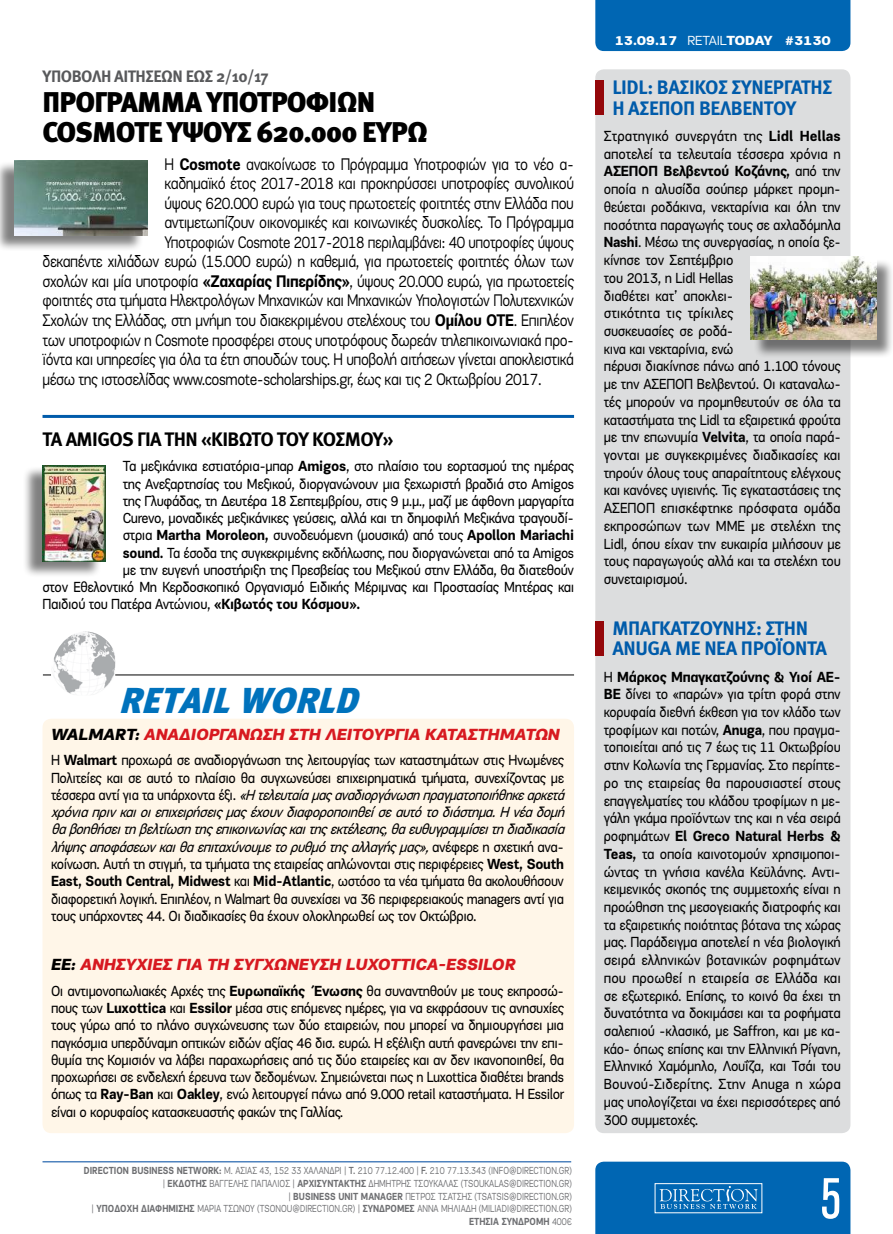
<style>
.page{position:relative;width:893px;height:1234px;background:#fff}
.page>*{position:absolute;margin:0;border:0;box-sizing:border-box;transform-origin:0 0}
.t1{font:56.85px "PF Akzidenz Condensed";color:#fff}
.t2{font:italic 900 36px "Meta Pro";color:#0072bc}
.t3{font:900 28.5px/30px "Meta Pro";letter-spacing:-.03em;color:#000}
.t4{font:700 19.5px/20.7px "Meta Pro";letter-spacing:-.02em;color:#005baa}
.t5{font:700 19.5px "Meta Pro";letter-spacing:-.03em;color:#000}
.t6{font:17.25px "PF Encore Sans Pro";letter-spacing:-.03em;color:#000;scale:.85 1}
.t7{font:17.25px "PF Encore Sans Pro";letter-spacing:-.03em;color:#000;scale:.84 1}
.t8{font:17.25px "PF Encore Sans Pro";letter-spacing:-.03em;color:#000;scale:.83 1}
.t9{font:italic 900 16.5px "PF Encore Sans Pro";letter-spacing:-.01em;color:#d71920}
.t10{font:700 16.5px "Meta Pro";letter-spacing:-.03em;color:#58595b}
.t11{font:15px/17.7px "PF Encore Sans Pro";letter-spacing:-.03em;color:#000;text-align:justify;scale:.9 1}
.t12{font:15px/17.7px "PF Encore Sans Pro";letter-spacing:-.03em;color:#000;scale:.91 1}
.t13{font:15px "PF Encore Sans Pro";letter-spacing:-.03em;color:#000;scale:.88 1}
.t14{font:900 13.5px "PF Encore Sans Pro";letter-spacing:-.02em;color:#fff}
.t15{font:10.5px/12.6px "PF Encore Sans Pro";color:#6d6e71;text-align:right;scale:.8 1}
.s1{font-weight:700}
.s2{color:#000}
.s3{font-style:italic}
.s4{font-weight:400}
.s5{font-weight:500}
</style>
<div class="page">
<div style="left:595px;top:0;width:255px;height:51px;background:#0066b3"></div>
<hr style="left:43px;top:1160px;width:528px;height:1px;background:#034ea2">
<svg style="left:595px;top:1161px;width:255px;height:72px;background:#0c6db6"></svg>
<hr style="left:43px;top:415px;width:531px;height:3px;background:#005baa">
<hr style="left:43px;top:674px;width:531px;height:1px;background:#000">
<img style="left:51px;top:631px;width:64px;height:63px">
<div style="left:43px;top:718px;width:531px;height:414px;background:#fff6e8;border-radius:9px"></div>
<div style="left:595px;top:69px;width:255px;height:1063px;background:#dcddde;border-radius:9px"></div>
<div style="left:595px;top:81px;width:9px;height:34px;background:#94070a"></div>
<div style="left:595px;top:621px;width:9px;height:34px;background:#94070a"></div>
<div style="left:0;top:161px;width:143px;height:91px;background:#000;opacity:.5"></div>
<img style="left:15px;top:161px;width:132px;height:74px">
<div style="left:22px;top:465px;width:80px;height:113px;background:#000;opacity:.5"></div>
<img style="left:43px;top:465px;width:63px;height:96px">
<div style="left:753px;top:258px;width:140px;height:100px;background:#000;opacity:.5"></div>
<img style="left:750px;top:256px;width:126px;height:84px">
<p class="t10" style="left:43px;top:63px;width:228px">ΥΠΟΒΟΛΗ ΑΙΤΗΣΕΩΝ ΕΩΣ 2/10/17</p>
<h3 class="t3" style="left:43px;top:85px;width:387px">ΠΡΟΓΡΑΜΜΑ ΥΠΟΤΡΟΦΙΩΝ<br>COSMOTE ΥΨΟΥΣ 620.000 ΕΥΡΩ</h3>
<p class="t6" style="left:164px;top:154px;width:483px">Η <span class="s1">Cosmote</span> ανακοίνωσε το Πρόγραμμα Υποτροφιών για το νέο α-</p>
<p class="t6" style="left:164px;top:173px;width:483px">καδημαϊκό έτος 2017-2018 και προκηρύσσει υποτροφίες συνολικού</p>
<p class="t6" style="left:164px;top:193px;width:483px">ύψους 620.000 ευρώ για τους πρωτοετείς φοιτητές στην Ελλάδα που</p>
<p class="t6" style="left:164px;top:212px;width:483px">αντιμετωπίζουν οικονομικές και κοινωνικές δυσκολίες. Το Πρόγραμμα</p>
<p class="t8" style="left:164px;top:232px;width:495px">Υποτροφιών Cosmote 2017-2018 περιλαμβάνει: 40 υποτροφίες ύψους</p>
<p class="t6" style="left:43px;top:251px;width:627px">δεκαπέντε χιλιάδων ευρώ (15.000 ευρώ) η καθεμιά, για πρωτοετείς φοιτητές όλων των</p>
<p class="t6" style="left:43px;top:271px;width:627px">σχολών και μία υποτροφία <span class="s1">«Ζαχαρίας Πιπερίδης»</span>, ύψους 20.000 ευρώ, για πρωτοετείς</p>
<p class="t7" style="left:43px;top:290px;width:634px">φοιτητές στα τμήματα Ηλεκτρολόγων Μηχανικών και Μηχανικών Υπολογιστών Πολυτεχνικών</p>
<p class="t6" style="left:43px;top:310px;width:627px">Σχολών της Ελλάδας, στη μνήμη του διακεκριμένου στελέχους του <span class="s1">Ομίλου ΟΤΕ</span>. Επιπλέον</p>
<p class="t7" style="left:43px;top:329px;width:634px">των υποτροφιών η Cosmote προσφέρει στους υποτρόφους δωρεάν τηλεπικοινωνιακά προ-</p>
<p class="t7" style="left:43px;top:349px;width:634px">ϊόντα και υπηρεσίες για όλα τα έτη σπουδών τους. Η υποβολή αιτήσεων γίνεται αποκλειστικά</p>
<p class="t6" style="left:43px;top:368px;width:589px">μέσω της ιστοσελίδας www.cosmote-scholarships.gr, έως και τις 2 Οκτωβρίου 2017.</p>
<h3 class="t5" style="left:43px;top:423px;width:353px">ΤΑ AMIGOS ΓΙΑ ΤΗΝ «ΚΙΒΩΤΟ ΤΟΥ ΚΟΣΜΟΥ»</h3>
<p class="t11" style="left:123px;top:457px;width:503px">Τα μεξικάνικα εστιατόρια-μπαρ <span class="s1">Amigos</span>, στο πλαίσιο του εορτασμού της ημέρας</p>
<p class="t11" style="left:123px;top:474px;width:503px">της Ανεξαρτησίας του Μεξικού, διοργανώνουν μια ξεχωριστή βραδιά στο Amigos</p>
<p class="t11" style="left:123px;top:492px;width:503px">της Γλυφάδας, τη Δευτέρα 18 Σεπτεμβρίου, στις 9 μ.μ., μαζί με άφθονη μαργαρίτα</p>
<p class="t11" style="left:123px;top:509px;width:503px">Curevo, μοναδικές μεξικάνικες γεύσεις, αλλά και τη δημοφιλή Μεξικάνα τραγουδί-</p>
<p class="t11" style="left:123px;top:526px;width:503px">στρια <span class="s1">Martha Moroleon,</span> συνοδευόμενη (μουσικά) από τους <span class="s1">Apollon Mariachi</span></p>
<p class="t13" style="left:123px;top:543px;width:514px"><span class="s1">sound.</span> Τα έσοδα της συγκεκριμένης εκδήλωσης, που διοργανώνεται από τα Amigos</p>
<p class="t11" style="left:123px;top:561px;width:503px">με την ευγενή υποστήριξη της Πρεσβείας του Μεξικού στην Ελλάδα, θα διατεθούν</p>
<p class="t11" style="left:43px;top:578px;width:592px">στον Εθελοντικό Μη Κερδοσκοπικό Οργανισμό Ειδικής Μέριμνας και Προστασίας Μητέρας και</p>
<p class="t11" style="left:43px;top:595px;width:355px">Παιδιού του Πατέρα Αντώνιου, <span class="s1">«Κιβωτός του Κόσμου».</span></p>
<h2 class="t2" style="left:119px;top:671px;width:254px">RETAILWORLD</h2>
<p class="t9" style="left:51px;top:723px;width:510px"><span class="s2">WALMART:</span> ΑΝΑΔΙΟΡΓΑΝΩΣΗ ΣΤΗ ΛΕΙΤΟΥΡΓΙΑ ΚΑΤΑΣΤΗΜΑΤΩΝ</p>
<p class="t11" style="left:51px;top:751px;width:577px;line-height:17.2px;text-align:left">Η <span class="s1">Walmart</span> προχωρά σε αναδιοργάνωση της λειτουργίας των καταστημάτων στις Ηνωμένες Πολιτείες και σε αυτό το πλαίσιο θα συγχωνεύσει επιχειρηματικά τμήματα, συνεχίζοντας με τ έ σ σ ε ρ α α ν τ ί γ ι α τ α υ π ά ρ χ ο ν τ α έ ξ ι . <span class="s3">«Ητελευταίαμαςαναδιοργάνωσηπραγματοποιήθηκεαρκετά χρόνιαπρινκαιοιεπιχειρήσειςμαςέχουνδιαφοροποιηθείσεαυτότοδιάστημα.Ηνέαδομή θαβοηθήσειτηβελτίωσητηςεπικοινωνίαςκαιτηςεκτέλεσης,θαευθυγραμμίσειτηδιαδικασία λήψηςαποφάσεωνκαιθαεπιταχύνουμετορυθμότηςαλλαγήςμας»,</span>α ν έ φ ε ρ ε η σ χ ε τ ι κ ή α ν α - κοίνωση. Αυτή τη στιγμή, τα τμήματα της εταιρείας απλώνονται στις περιφέρειες <span class="s1">West, South East, South Central, Midwest</span> και <span class="s1">Mid-Atlantic</span>, ωστόσο τα νέα τμήματα θα ακολουθήσουν διαφορετική λογική. Επιπλέον, η Walmart θα συνεχίσει να 36 περιφερειακούς managers αντί για τους υπάρχοντες 44. Οι διαδικασίες θα έχουν ολοκληρωθεί ως τον Οκτώβριο.</p>
<p class="t9" style="left:51px;top:953px;width:466px"><span class="s2">ΕΕ:</span> ΑΝΗΣΥΧΙΕΣ ΓΙΑ ΤΗ ΣΥΓΧΩΝΕΥΣΗ LUXOTTICA-ESSILOR</p>
<p class="t11" style="left:51px;top:981px;width:572px;line-height:17.2px">Οι αντιμονοπωλιακές Αρχές της <span class="s1">Ευρωπαϊκής Ένωσης</span> θα συναντηθούν με τους εκπροσώ&shy;πους των <span class="s1">Luxottica</span> και <span class="s1">Essilor</span> μέσα στις επόμενες ημέρες, για να εκφράσουν τις ανησυχίες τους γύρω από το πλάνο συγχώνευσης των δύο εταιρειών, που μπορεί να δημιουργήσει μια παγκόσμια υπερδύναμη οπτικών ειδών αξίας 46 δισ. ευρώ. Η εξέλιξη αυτή φανερώνει την επι&shy;θυμία της Κομισιόν να λάβει παραχωρήσεις από τις δύο εταιρείες και αν δεν ικανοποιηθεί, θα προχωρήσει σε ενδελεχή έρευνα των δεδομένων. Σημειώνεται πως η Luxottica διαθέτει brands όπως τα <span class="s1">Ray-Ban</span> και <span class="s1">Oakley</span>, ενώ λειτουργεί πάνω από 9.000 retail καταστήματα. Η Essilor είναι ο κορυφαίος κατασκευαστής φακών της Γαλλίας.</p>
<p class="t14" style="left:615px;top:32px;width:218px">13.09.17 <span class="s4">RETAIL</span>TODAY #3130</p>
<h3 class="t4" style="left:612px;top:76px;width:222px">LIDL: ΒΑΣΙΚΟΣ ΣΥΝΕΡΓΑΤΗΣ<br>Η ΑΣΕΠΟΠ ΒΕΛΒΕΝΤΟΥ</h3>
<p class="t12" style="left:604px;top:127px;width:262px">Στρατηγικό συνεργάτη της <span class="s1">Lidl Hellas </span>αποτελεί τα τελευταία τέσσερα χρόνια η <span class="s1">ΑΣΕΠΟΠ Βελβεντού Κοζάνης,</span> από την οποία η αλυσίδα σούπερ μάρκετ προμη&shy;θεύεται ροδάκινα, νεκταρίνια και όλη την ποσότητα παραγωγής τους σε αχλαδόμηλα <span class="s1">Nashi</span>. Μέσω της συνεργασίας, η οποία ξε&shy;κίνησε τον Σεπτέμβριο<br>του 2013, η Lidl Hellas<br>διαθέτει κατ’ αποκλει-<br>στικότητα τις τρίκιλες<br>συσκευασίες σε ροδά-<br>κινα και νεκταρίνια, ενώ<br>πέρυσι διακίνησε πάνω από 1.100 τόνους με την ΑΣΕΠΟΠ Βελβεντού. Οι καταναλω&shy;τές μπορούν να προμηθευτούν σε όλα τα καταστήματα της Lidl τα εξαιρετικά φρούτα με την επωνυμία <span class="s1">Velvita</span>, τα οποία παρά&shy;γονται με συγκεκριμένες διαδικασίες και τηρούν όλους τους απαραίτητους ελέγχους και κανόνες υγιεινής. Τις εγκαταστάσεις της ΑΣΕΠΟΠ επισκέφτηκε πρόσφατα ομάδα εκπροσώπων των ΜΜΕ με στελέχη της Lidl, όπου είχαν την ευκαιρία μιλήσουν με τους παραγωγούς αλλά και τα στελέχη του συνεταιρισμού.</p>
<h3 class="t4" style="left:612px;top:616px;width:216px">ΜΠΑΓΚΑΤΖΟΥΝΗΣ: ΣΤΗΝ<br>ANUGA ΜΕ ΝΕΑ ΠΡΟΪΟΝΤΑ</h3>
<p class="t11" style="left:604px;top:667px;width:265px">H <span class="s1">Μάρκος Μπαγκατζούνης &amp; Υιοί ΑΕ-ΒΕ</span> δίνει το «παρών» για τρίτη φορά στην κορυφαία διεθνή έκθεση για τον κλάδο των τροφίμων και ποτών, <span class="s1">Anuga</span>, που πραγμα&shy;τοποιείται από τις 7 έως τις 11 Οκτωβρίου στην Κολωνία της Γερμανίας. Στο περίπτε&shy;ρο της εταιρείας θα παρουσιαστεί στους επαγγελματίες του κλάδου τροφίμων η με&shy;γάλη γκάμα προϊόντων της και η νέα σειρά ροφημάτων <span class="s1">El Greco Natural Herbs &amp; Teas,</span> τα οποία καινοτομούν χρησιμοποι&shy;ώντας τη γνήσια κανέλα Κεϋλάνης. Αντι&shy;κειμενικός σκοπός της συμμετοχής είναι η προώθηση της μεσογειακής διατροφής και τα εξαιρετικής ποιότητας βότανα της χώρας μας. Παράδειγμα αποτελεί η νέα βιολογική σειρά ελληνικών βοτανικών ροφημάτων που προωθεί η εταιρεία σε Ελλάδα και σε εξωτερικό. Επίσης, το κοινό θα έχει τη δυνατότητα να δοκιμάσει και τα ροφήματα σαλεπιού -κλασικό, με Saffron, και με κα&shy;κάο- όπως επίσης και την Ελληνική Ρίγανη, Ελληνικό Χαμόμηλο, Λουΐζα, και Τσάι του Βουνού-Σιδερίτης. Στην Anuga η χώρα μας υπολογίζεται να έχει περισσότερες από 300 συμμετοχές.</p>
<p class="t15" style="left:84px;top:1164px;width:611px"><span class="s1">DIRECTION BUSINESS NETWORK:</span> Μ. ΑΣΙΑΣ 43, 152 33 ΧΑΛΑΝΔΡΙ | <span class="s5">Τ.</span> 210 77.12.400 | <span class="s5">F.</span> 210 77.13.343 (INFO@DIRECTION.GR) | <span class="s1">EΚΔΟΤΗΣ</span> ΒΑΓΓΕΛΗΣ ΠΑΠΑΛΙΟΣ | <span class="s1">ΑΡΧΙΣΥΝΤΑΚΤΗΣ</span> ΔΗΜΗΤΡΗΣ ΤΣΟΥΚΑΛΑΣ (TSOUKALAS@DIRECTION.GR)<br>| <span class="s1">BUSINESS UNIT MANAGER</span> ΠΕΤΡΟΣ ΤΣΑΤΣΗΣ (TSATSIS@DIRECTION.GR)<br>| <span class="s1">ΥΠΟΔΟΧΗ ΔΙΑΦΗΜΙΣΗΣ</span> ΜΑΡΙΑ ΤΣΩΝΟΥ (ΤSONOU@DIRECTION.GR) | <span class="s1">ΣΥΝΔΡΟΜΕΣ</span> ΑΝΝΑ ΜΗΛΙΑΔΗ (MILIADI@DIRECTION.GR)<br><span class="s1">EΤΗΣΙΑ ΣΥΝΔΡΟΜΗ</span> 400€</p>
<h1 class="t1" style="left:820px;top:1166px;width:22px">5</h1>
</div>
